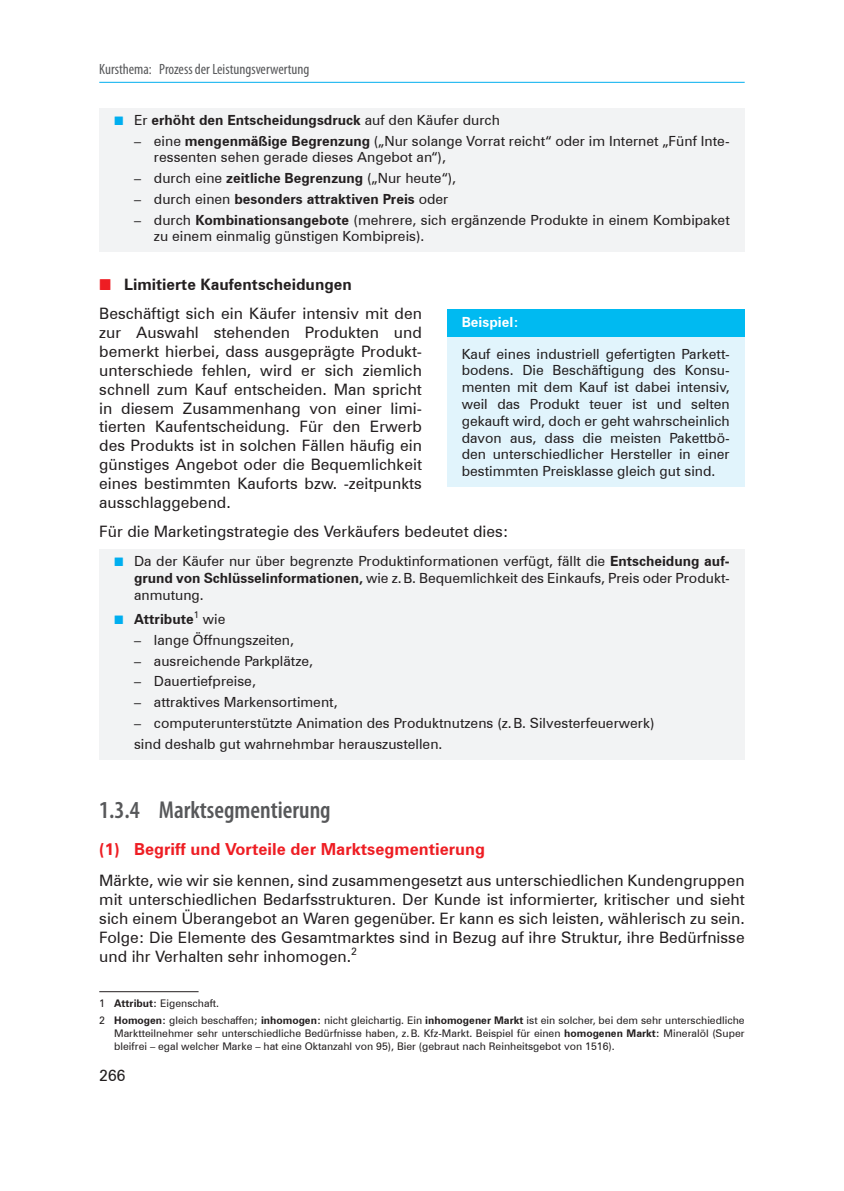
<style>
.page{position:relative;width:844px;height:1191px;background:#fff}
.page>*{position:absolute;margin:0;border:0;box-sizing:border-box;transform-origin:0 0}
.t1{font:600 condensed 24.5px "Myriad Pro";color:#57585a}
.t2{font:700 16.62px "Zurich BT";color:#ee1d23}
.Fließtext{font:15.75px/18.9px "Zurich BT";color:#231f20;text-align:justify}
.t3{font:700 15.75px "Zurich BT";color:#231f20}
.Kolumnentitel_links{font:condensed 14.88px "Myriad Pro";color:#57585a}
.Beispiel_Text-Unterl{font:14px/16.8px "Zurich BT";color:#231f20}
.t4{font:700 14px "Zurich BT";color:#231f20}
.Unterlegung_Aufzaehl{font:14px "Zurich BT";color:#231f20}
.Beispiel{font:700 14px "Zurich BT";color:#fff}
.Fußnote{font:10.5px/12.6px "Zurich BT";color:#231f20;text-align:justify}
.s1{font-family:"Uni Math";font-weight:400;font-size:12.25px;color:#00aeef}
.s2{font-weight:400}
.s3{font-weight:700}
.s4{font-family:"Uni Math";font-weight:400;color:#ee1d23}
.s5{font-family:"Uni Math";font-size:12.25px;color:#00aeef}
</style>
<div class="page">
<hr style="left:99px;top:82px;width:645px;height:1px;background:#00aeef">
<div style="left:99px;top:108px;width:645px;height:28px;background:#f2f3f4"></div>
<div style="left:99px;top:128px;width:645px;height:45px;background:#f2f3f4"></div>
<div style="left:99px;top:166px;width:645px;height:28px;background:#f2f3f4"></div>
<div style="left:99px;top:187px;width:645px;height:28px;background:#f2f3f4"></div>
<div style="left:99px;top:208px;width:645px;height:44px;background:#f2f3f4"></div>
<div style="left:99px;top:549px;width:645px;height:61px;background:#f2f3f4"></div>
<div style="left:99px;top:607px;width:645px;height:28px;background:#f2f3f4"></div>
<div style="left:99px;top:627px;width:645px;height:28px;background:#f2f3f4"></div>
<div style="left:99px;top:648px;width:645px;height:28px;background:#f2f3f4"></div>
<div style="left:99px;top:669px;width:645px;height:28px;background:#f2f3f4"></div>
<div style="left:99px;top:690px;width:645px;height:28px;background:#f2f3f4"></div>
<div style="left:99px;top:711px;width:645px;height:27px;background:#f2f3f4"></div>
<div style="left:99px;top:731px;width:645px;height:28px;background:#f2f3f4"></div>
<hr style="left:99px;top:991px;width:99px;height:1px;background:#231f20">
<div style="left:446px;top:309px;width:298px;height:29px;background:#00baf1"></div>
<div style="left:446px;top:337px;width:298px;height:150px;background:#e1f4fc"></div>
<p class="Kolumnentitel_links" style="left:99px;top:61px;width:212px">Kursthema: Prozess der Leistungsverwertung</p>
<p class="t4" style="left:114px;top:111px;width:387px"><span class="s1">■</span> <span class="s2">Er</span> erhöht den Entscheidungsdruck <span class="s2">auf den Käufer durch</span></p>
<p class="Beispiel_Text-Unterl" style="left:154px;top:132px;width:577px;text-indent:-20px">– eine <span class="s3">mengenmäßige Begrenzung</span> („Nur solange Vorrat reicht“ oder im Internet „Fünf Inte&shy;ressenten sehen gerade dieses Angebot an“),</p>
<p class="Beispiel_Text-Unterl" style="left:134px;top:170px;width:323px">– durch eine <span class="s3">zeitliche Begrenzung</span> („Nur heute“),</p>
<p class="t4" style="left:134px;top:190px;width:316px"><span class="s2">– durch einen</span> besonders attraktiven Preis <span class="s2">oder</span></p>
<p class="Beispiel_Text-Unterl" style="left:154px;top:211px;width:577px;text-indent:-20px">– durch <span class="s3">Kombinationsangebote</span> (mehrere, sich ergänzende Produkte in einem Kombipaket zu einem einmalig günstigen Kombipreis).</p>
<p class="t3" style="left:99px;top:275px;width:254px"><span class="s4">■</span> Limitierte Kaufentscheidungen</p>
<p class="Fließtext" style="left:99px;top:304px;width:324px">Beschäftigt sich ein Käufer intensiv mit den zur Auswahl stehenden Produkten und bemerkt hierbei, dass ausgeprägte Produkt&shy;unterschiede fehlen, wird er sich ziemlich schnell zum Kauf entscheiden. Man spricht in diesem Zusammenhang von einer limi&shy;tierten Kaufentscheidung. Für den Erwerb des Produkts ist in solchen Fällen häufig ein günstiges Angebot oder die Bequemlichkeit eines bestimmten Kauforts bzw. -zeitpunkts ausschlaggebend.</p>
<p class="Fließtext" style="left:99px;top:522px;width:411px">Für die Marketingstrategie des Verkäufers bedeutet dies:</p>
<p class="Beispiel_Text-Unterl" style="left:134px;top:552px;width:597px;text-align:justify;text-indent:-20px"><span class="s5">■</span> Da der Käufer nur über begrenzte Produktinformationen verfügt, fällt die <span class="s3">Entscheidung auf&shy;grund von Schlüsselinformationen,</span> wie z.B. Bequemlichkeit des Einkaufs, Preis oder Produkt&shy;anmutung.</p>
<p class="t4" style="left:114px;top:610px;width:113px"><span class="s1">■</span> Attribute<sup>1</sup> <span class="s2">wie</span></p>
<p class="Beispiel_Text-Unterl" style="left:134px;top:631px;width:161px">– lange Öffnungszeiten,</p>
<p class="Beispiel_Text-Unterl" style="left:134px;top:652px;width:180px">– ausreichende Parkplätze,</p>
<p class="Beispiel_Text-Unterl" style="left:134px;top:673px;width:123px">– Dauertiefpreise,</p>
<p class="Beispiel_Text-Unterl" style="left:134px;top:693px;width:205px">– attraktives Markensortiment,</p>
<p class="Beispiel_Text-Unterl" style="left:134px;top:714px;width:522px">– computerunterstützte Animation des Produktnutzens (z.B. Silvesterfeuerwerk)</p>
<p class="Unterlegung_Aufzaehl" style="left:134px;top:735px;width:310px">sind deshalb gut wahrnehmbar herauszustellen.</p>
<p class="Beispiel" style="left:461px;top:313px;width:58px">Beispiel:</p>
<p class="Beispiel_Text-Unterl" style="left:461px;top:345px;width:269px;text-align:justify">Kauf eines industriell gefertigten Parkett&shy;bodens. Die Beschäftigung des Konsu&shy;menten mit dem Kauf ist dabei intensiv, weil das Produkt teuer ist und selten gekauft wird, doch er geht wahrscheinlich davon aus, dass die meisten Pakettbö&shy;den unterschiedlicher Hersteller in einer bestimmten Preisklasse gleich gut sind.</p>
<p class="t1" style="left:99px;top:796px;width:233px">1.3.4 Marktsegmentierung</p>
<p class="t2" style="left:99px;top:839px;width:387px">(1) Begriff und Vorteile der Marktsegmentierung</p>
<p class="Fließtext" style="left:99px;top:871px;width:646px">Märkte, wie wir sie kennen, sind zusammengesetzt aus unterschiedlichen Kundengruppen mit unterschiedlichen Bedarfsstrukturen. Der Kunde ist informierter, kritischer und sieht sich einem Überangebot an Waren gegenüber. Er kann es sich leisten, wählerisch zu sein.<br>Folge: Die Elemente des Gesamtmarktes sind in Bezug auf ihre Struktur, ihre Bedürfnisse und ihr Verhalten sehr inhomogen.<sup>2</sup></p>
<p class="Fußnote" style="left:99px;top:996px;width:121px">1 <span class="s3">Attribut:</span> Eigenschaft.</p>
<p class="Fußnote" style="left:114px;top:1014px;width:632px;text-indent:-15px">2 <span class="s3">Homogen:</span> gleich beschaffen; <span class="s3">inhomogen:</span> nicht gleichartig. Ein <span class="s3">inhomogener Markt</span> ist ein solcher, bei dem sehr unterschiedliche Marktteilnehmer sehr unterschiedliche Bedürfnisse haben, z.B. Kfz-Markt. Beispiel für einen <span class="s3">homogenen Markt:</span> Mineralöl (Super bleifrei – egal welcher Marke – hat eine Oktanzahl von 95), Bier (gebraut nach Reinheitsgebot von 1516).</p>
<p class="Fließtext" style="left:99px;top:1066px;width:28px">266</p>
</div>
